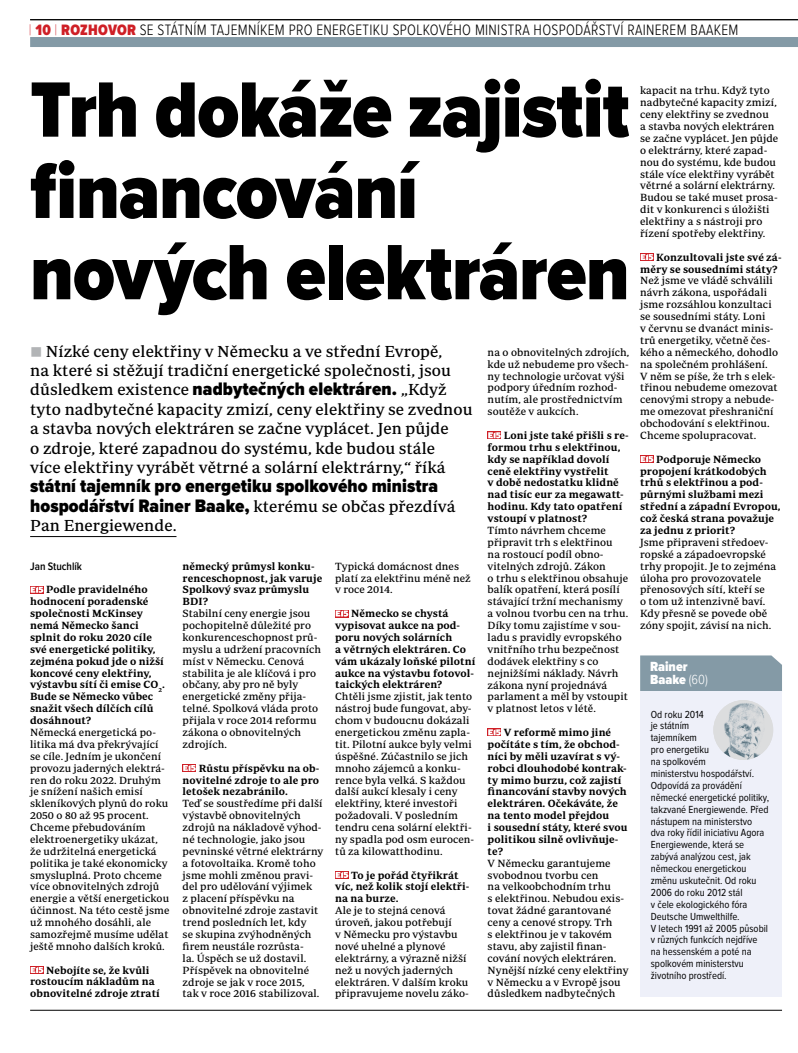
<style>
.page{position:relative;width:798px;height:1053px;background:#fff}
.page>*{position:absolute;margin:0;border:0;box-sizing:border-box;transform-origin:0 0}
.t1{font:900 81.25px/81.2px "Proxima Nova Cond";letter-spacing:-.01em;color:#000}
.t2{font:900 18.75px/19.4px "Proxima Nova Cond";letter-spacing:.005em;color:#000}
.t3{font:16.25px/19.4px "Periodico Text";letter-spacing:.005em;color:#000}
.t4{font:300 15.62px "Proxima Nova Cond";letter-spacing:.02em;color:#000;scale:.96 1}
.t5{font:900 13.75px/13.8px "Proxima Nova Cond";color:#fff}
.t6{font:600 11.25px "Proxima Nova Cond";color:#000}
.t7{font:10.62px/11.9px "Periodico Text";letter-spacing:.005em;color:#000}
.t8{font:10.62px/11.9px "Proxima Nova Cond";color:#000}
.t9{font:600 10.62px/11.9px "Periodico Text";letter-spacing:.005em;color:#000;text-align:center}
.s1{font-weight:100;color:#cf1f26}
.s2{font-weight:900;color:#cf1f26}
.s3{color:#b2b4b6}
.s4{font-family:"Proxima Nova Cond";font-weight:900;font-size:18.75px}
.s5{font-family:"Periodico Text";font-weight:400;font-size:16.25px}
.s6{font-weight:600}
.s7{font-weight:300}
</style>
<div class="page">
<svg style="left:30px;top:586px;width:14px;height:7px"></svg>
<svg style="left:30px;top:966px;width:14px;height:7px"></svg>
<svg style="left:182px;top:764px;width:14px;height:7px"></svg>
<svg style="left:335px;top:610px;width:13px;height:7px"></svg>
<svg style="left:335px;top:871px;width:13px;height:7px"></svg>
<svg style="left:487px;top:431px;width:14px;height:8px"></svg>
<svg style="left:487px;top:728px;width:14px;height:8px"></svg>
<hr style="left:30px;top:19px;width:767px;height:1px;background:#000">
<div style="left:30px;top:37px;width:767px;height:10px;background:#849aa6"></div>
<hr style="left:30px;top:1009px;width:751px;height:1px;background:#000">
<div style="left:0;top:43px;width:658px;height:301px;background:#fff"></div>
<div style="left:640px;top:655px;width:141px;height:36px;background:#849aa6"></div>
<div style="left:640px;top:691px;width:141px;height:306px;background:#eef0f9"></div>
<img style="left:713px;top:700px;width:59px;height:59px;border-radius:30px">
<svg style="left:640px;top:253px;width:13px;height:8px"></svg>
<svg style="left:640px;top:455px;width:13px;height:7px"></svg>
<hr style="left:30px;top:536px;width:146px;height:1px;background:#000">
<p class="t4" style="left:29px;top:23px;width:740px"><span class="s1">|</span> <span class="s2">10</span> <span class="s1">|</span> <span class="s2">ROZHOVOR</span> SE STÁTNÍM TAJEMNÍKEM PRO ENERGETIKU SPOLKOVÉHO MINISTRA HOSPODÁŘSTVÍ RAINEREM BAAKEM</p>
<p class="t1" style="left:30px;top:72px;width:600px">Trh dokáže zajistit financování nových elektráren</p>
<p class="t3" style="left:30px;top:341px;width:444px"><span class="s3">■</span> Nízké ceny elektřiny v Německu a ve střední Evropě,<br>na které si stěžují tradiční energetické společnosti, jsou důsledkem existence <span class="s4">nadbytečných elektráren.</span> „Když tyto nadbytečné kapacity zmizí, ceny elektřiny se zvednou a stavba nových elektráren se začne vyplácet. Jen půjde<br>o zdroje, které zapadnou do systému, kde budou stále<br>více elektřiny vyrábět větrné a solární elektrárny,“ říká</p>
<p class="t2" style="left:30px;top:477px;width:427px">státní tajemník pro energetiku spolkového ministra hospodářství Rainer Baake, <span class="s5">kterému se občas přezdívá</span></p>
<p class="t3" style="left:30px;top:515px;width:148px">Pan Energiewende.</p>
<p class="t6" style="left:30px;top:560px;width:53px">Jan Stuchlík</p>
<p class="t7" style="left:30px;top:583px;width:141px;text-indent:16px"><span class="s6">Podle pravidelného hodnocení poradenské společnosti McKinsey nemá Německo šanci splnit do roku 2020 cíle své energetické politiky, zejména pokud jde o nižší koncové ceny elektřiny, výstavbu sítí či emise CO</span><sub>2</sub><span class="s6">.<br>Bude se Německo vůbec snažit všech dílčích cílů dosáhnout?<br></span>Německá energetická po&shy;litika má dva překrývající se cíle. Jedním je ukončení provozu jaderných elektrá&shy;ren do roku 2022. Druhým je snížení našich emisí skleníkových plynů do roku<br>2050 o 80 až 95 procent.<br>Chceme přebudováním elektroenergetiky ukázat, že udržitelná energetická politika je také ekonomicky smysluplná. Proto chceme více obnovitelných zdrojů energie a větší energetickou účinnost. Na této cestě jsme už mnohého dosáhli, ale samozřejmě musíme udělat ještě mnoho dalších kroků.</p>
<p class="t9" style="left:30px;top:963px;width:131px">Nebojíte se, že kvůli rostoucím nákladům na obnovitelné zdroje ztratí</p>
<p class="t7" style="left:182px;top:560px;width:141px"><span class="s6">německý průmysl konku&shy;renceschopnost, jak varuje<br>Spolkový svaz průmyslu<br>BDI?<br></span>Stabilní ceny energie jsou pochopitelně důležité pro konkurenceschopnost prů&shy;myslu a udržení pracovních míst v Německu. Cenová stabilita je ale klíčová i pro občany, aby pro ně byly energetické změny přija&shy;telné. Spolková vláda proto přijala v roce 2014 reformu zákona o obnovitelných zdrojích.</p>
<p class="t7" style="left:182px;top:761px;width:142px;text-indent:16px"><span class="s6">Růstu příspěvku na ob&shy;novitelné zdroje to ale pro letošek nezabránilo.<br></span>Teď se soustředíme při další výstavbě obnovitelných zdrojů na nákladově výhod&shy;né technologie, jako jsou pevninské větrné elektrárny a fotovoltaika. Kromě toho jsme mohli změnou pravi&shy;del pro udělování výjimek<br>z placení příspěvku na obnovitelné zdroje zastavit trend posledních let, kdy<br>se skupina zvýhodněných firem neustále rozrůsta-<br>la. Úspěch se už dostavil.<br>Příspěvek na obnovitelné zdroje se jak v roce 2015, tak v roce 2016 stabilizoval.</p>
<p class="t7" style="left:335px;top:560px;width:137px">Typická domácnost dnes platí za elektřinu méně než v roce 2014.</p>
<p class="t7" style="left:335px;top:607px;width:142px;text-indent:16px"><span class="s6">Německo se chystá vypisovat aukce na pod&shy;poru nových solárních<br>a větrných elektráren. Co vám ukázaly loňské pilotní aukce na výstavbu fotovol&shy;taických elektráren?<br></span>Chtěli jsme zjistit, jak tento nástroj bude fungovat, aby&shy;chom v budoucnu dokázali energetickou změnu zapla&shy;tit. Pilotní aukce byly velmi úspěšné. Zúčastnilo se jich mnoho zájemců a konku&shy;rence byla velká. S každou další aukcí klesaly i ceny elektřiny, které investoři požadovali. V posledním tendru cena solární elektři&shy;ny spadla pod osm eurocen&shy;tů za kilowatthodinu.</p>
<p class="t7" style="left:335px;top:868px;width:136px;text-indent:16px"><span class="s6">To je pořád čtyřikrát víc, než kolik stojí elektři&shy;na na burze.<br></span>Ale je to stejná cenová úroveň, jakou potřebují<br>v Německu pro výstavbu nové uhelné a plynové elektrárny, a výrazně nižší než u nových jaderných elektráren. V dalším kroku připravujeme novelu záko-</p>
<p class="t7" style="left:487px;top:346px;width:143px">na o obnovitelných zdrojích, kde už nebudeme pro všech&shy;ny technologie určovat výši podpory úředním rozhod&shy;nutím, ale prostřednictvím soutěže v aukcích.</p>
<p class="t7" style="left:487px;top:429px;width:142px;text-indent:16px"><span class="s6">Loni jste také přišli s re&shy;formou trhu s elektřinou, kdy se například dovolí ceně elektřiny vystřelit<br>v době nedostatku klidně nad tisíc eur za megawatt&shy;hodinu. Kdy tato opatření vstoupí v platnost?<br></span>Tímto návrhem chceme připravit trh s elektřinou<br>na rostoucí podíl obno&shy;vitelných zdrojů. Zákon<br>o trhu s elektřinou obsahuje balík opatření, která posílí stávající tržní mechanismy a volnou tvorbu cen na trhu.<br>Díky tomu zajistíme v sou&shy;ladu s pravidly evropského vnitřního trhu bezpečnost dodávek elektřiny s co nejnižšími náklady. Návrh zákona nyní projednává parlament a měl by vstoupit v platnost letos v létě.</p>
<p class="t7" style="left:487px;top:726px;width:142px;text-indent:16px"><span class="s6">V reformě mimo jiné počítáte s tím, že obchod&shy;níci by měli uzavírat s vý&shy;robci dlouhodobé kontrak&shy;ty mimo burzu, což zajistí financování stavby nových elektráren. Očekáváte, že na tento model přejdou<br>i sousední státy, které svou politikou silně ovlivňuje&shy;te?<br></span>V Německu garantujeme svobodnou tvorbu cen<br>na velkoobchodním trhu<br>s elektřinou. Nebudou exis&shy;tovat žádné garantované ceny a cenové stropy. Trh<br>s elektřinou je v takovém stavu, aby zajistil finan&shy;cování nových elektráren.<br>Nynější nízké ceny elektřiny v Německu a v Evropě jsou důsledkem nadbytečných</p>
<p class="t7" style="left:640px;top:84px;width:140px">kapacit na trhu. Když tyto nadbytečné kapacity zmizí, ceny elektřiny se zvednou<br>a stavba nových elektráren se začne vyplácet. Jen půjde o elektrárny, které zapad&shy;nou do systému, kde budou stále více elektřiny vyrábět větrné a solární elektrárny.<br>Budou se také muset prosa&shy;dit v konkurenci s úložišti elektřiny a s nástroji pro řízení spotřeby elektřiny.</p>
<p class="t7" style="left:640px;top:251px;width:143px;text-indent:16px"><span class="s6">Konzultovali jste své zá&shy;měry se sousedními státy?<br></span>Než jsme ve vládě schválili návrh zákona, uspořádali jsme rozsáhlou konzultaci se sousedními státy. Loni<br>v červnu se dvanáct minis&shy;trů energetiky, včetně čes&shy;kého a německého, dohodlo na společném prohlášení.<br>V něm se píše, že trh s elek&shy;třinou nebudeme omezovat cenovými stropy a nebude&shy;me omezovat přeshraniční obchodování s elektřinou.<br>Chceme spolupracovat.</p>
<p class="t7" style="left:640px;top:453px;width:142px;text-indent:16px"><span class="s6">Podporuje Německo propojení krátkodobých trhů s elektřinou a pod&shy;půrnými službami mezi střední a západní Evropou, což česká strana považuje za jednu z priorit?<br></span>Jsme připraveni středoev&shy;ropské a západoevropské trhy propojit. Je to zejména úloha pro provozovatele přenosových sítí, kteří se<br>o tom už intenzivně baví.<br>Kdy přesně se povede obě zóny spojit, závisí na nich.</p>
<p class="t5" style="left:650px;top:659px;width:59px">Rainer<br>Baake <span class="s7">(60)</span></p>
<p class="t8" style="left:650px;top:708px;width:120px">Od roku 2014<br>je státním<br>tajemníkem<br>pro energetiku<br>na spolkovém<br>ministerstvu hospodářství.<br>Odpovídá za provádění německé energetické politiky, takzvané Energiewende. Před nástupem na ministerstvo dva roky řídil iniciativu Agora<br>Energiewende, která se zabývá analýzou cest, jak německou energetickou změnu uskutečnit. Od roku<br>2006 do roku 2012 stál<br>v čele ekologického fóra<br>Deutsche Umwelthilfe.<br>V letech 1991 až 2005 působil v různých funkcích nejdříve na hessenském a poté na spolkovém ministerstvu životního prostředí.</p>
</div>
